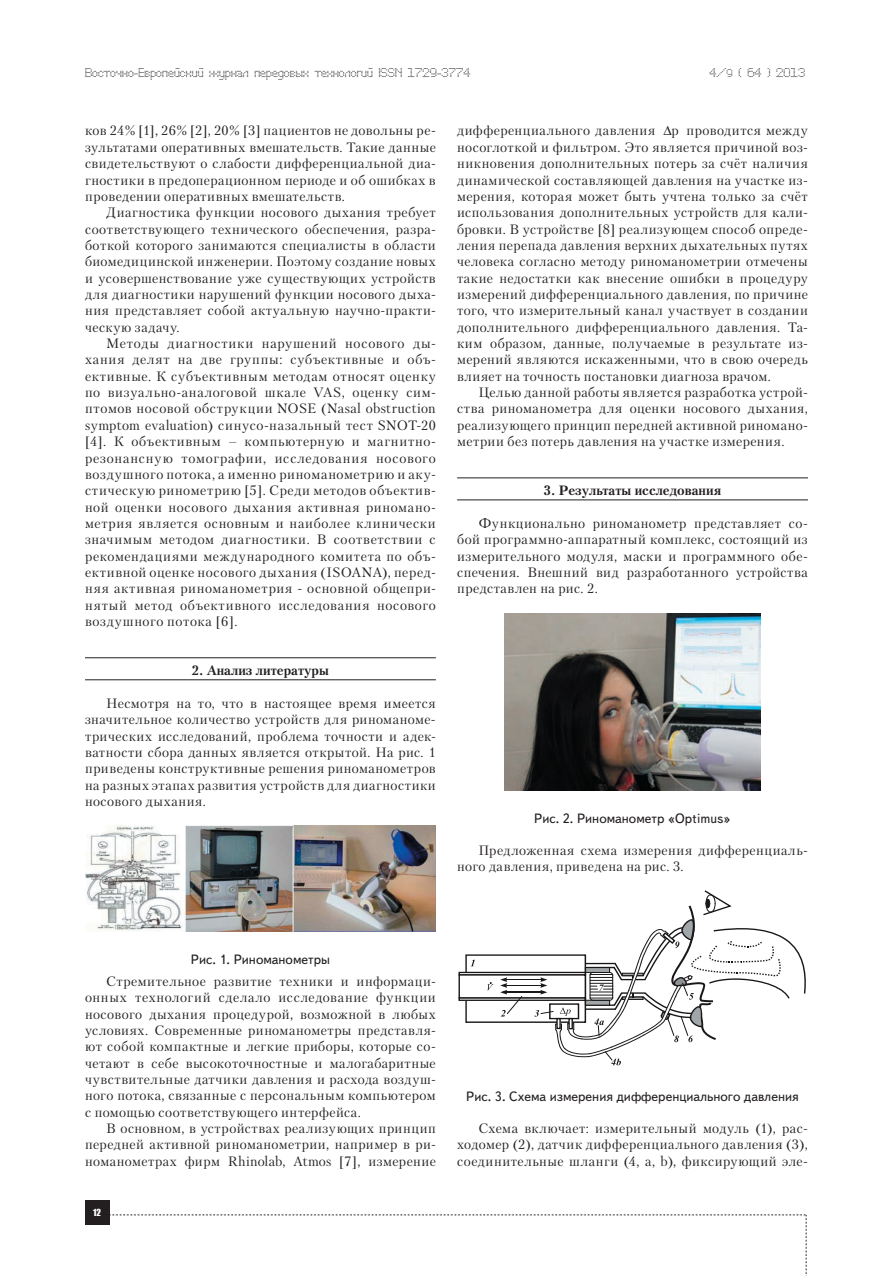
<style>
.page{position:relative;width:893px;height:1276px;background:#fff}
.page>*{position:absolute;margin:0;border:0;box-sizing:border-box;transform-origin:0 0}
.t1{font:13.5px/16.4px "Petersburg C";letter-spacing:.035em;color:#231f20;text-align:justify}
.t2{font:13.5px "Text Book C";color:#231f20}
.t3{font:700 13.5px "Petersburg C";color:#231f20}
.t4{font:12px "Perfo";letter-spacing:.015em;color:#231f20}
.t5{font:9px "Impact";color:#fff}
.s1{font-size:10.5px}
</style>
<div class="page">
<div style="left:85px;top:1200px;width:24px;height:25px;background:#231f20"></div>
<svg style="left:109px;top:1214px;width:698px;height:62px"></svg>
<hr style="left:85px;top:657px;width:351px;height:1px;background:#231f20">
<hr style="left:85px;top:679px;width:351px;height:1px;background:#231f20">
<img style="left:85px;top:825px;width:351px;height:106px">
<hr style="left:457px;top:477px;width:351px;height:1px;background:#231f20">
<hr style="left:457px;top:499px;width:351px;height:1px;background:#231f20">
<img style="left:505px;top:613px;width:255px;height:178px">
<hr style="left:466px;top:954px;width:119px;height:1px;background:#191718">
<hr style="left:465px;top:955px;width:2px;height:67px;background:#191718">
<hr style="left:466px;top:1021px;width:119px;height:2px;background:#191718">
<hr style="left:459px;top:971px;width:126px;height:2px;background:#191718">
<hr style="left:459px;top:997px;width:126px;height:3px;background:#fff">
<hr style="left:459px;top:999px;width:126px;height:2px;background:#191718">
<div style="left:459px;top:975px;width:126px;height:22px;background:#fff"></div>
<hr style="left:459px;top:974px;width:126px;height:1px;background:#191718">
<hr style="left:459px;top:997px;width:126px;height:1px;background:#191718">
<hr style="left:458px;top:975px;width:2px;height:22px;background:#191718">
<svg style="left:458px;top:954px;width:17px;height:22px"></svg>
<hr style="left:504px;top:979px;width:40px;height:1px;background:#191718">
<hr style="left:504px;top:985px;width:40px;height:1px;background:#191718">
<hr style="left:504px;top:991px;width:40px;height:1px;background:#191718">
<svg style="left:487px;top:982px;width:6px;height:8px"></svg>
<svg style="left:500px;top:977px;width:23px;height:39px"></svg>
<svg style="left:534px;top:890px;width:272px;height:175px"></svg>
<p class="t4" style="left:85px;top:65px;width:387px">Восточно-Европейский журнал передовых технологий ISSN 1729-3774</p>
<p class="t4" style="left:709px;top:65px;width:97px">4/<span class="s1">9</span> ( 64 ) 2013</p>
<p class="t1" style="left:85px;top:122px;width:352px">ков 24% [1], 26% [2], 20% [3] пациентов не довольны ре&shy;зультатами оперативных вмешательств. Такие данные свидетельствуют о слабости дифференциальной диа&shy;гностики в предоперационном периоде и об ошибках в проведении оперативных вмешательств.</p>
<p class="t1" style="left:85px;top:204px;width:352px;text-indent:21px">Диагностика функции носового дыхания требует соответствующего технического обеспечения, разра&shy;боткой которого занимаются специалисты в области биомедицинской инженерии. Поэтому создание новых и усовершенствование уже существующих устройств для диагностики нарушений функции носового дыха&shy;ния представляет собой актуальную научно-практи&shy;ческую задачу.</p>
<p class="t1" style="left:85px;top:335px;width:352px;text-indent:21px">Методы диагностики нарушений носового ды&shy;хания делят на две группы: субъективные и объ&shy;ективные. К субъективным методам относят оценку по визуально-аналоговой шкале VAS, оценку сим&shy;птомов носовой обструкции NOSE (Nasal obstruction symptom evaluation) синусо-назальный тест SNOT-20 [4]. К объективным – компьютерную и магнитно&shy;резонансную томографии, исследования носового воздушного потока, а именно риноманометрию и аку&shy;стическую ринометрию [5]. Среди методов объектив&shy;ной оценки носового дыхания активная риномано&shy;метрия является основным и наиболее клинически значимым методом диагностики. В соответствии с рекомендациями международного комитета по объ&shy;ективной оценке носового дыхания (ISOANA), перед&shy;няя активная риноманометрия - основной общепри&shy;нятый метод объективного исследования носового воздушного потока [6].</p>
<p class="t3" style="left:192px;top:662px;width:138px">2. Анализ литературы</p>
<p class="t1" style="left:85px;top:695px;width:352px;text-indent:21px">Несмотря на то, что в настоящее время имеется значительное количество устройств для риноманоме&shy;трических исследований, проблема точности и адек&shy;ватности сбора данных является открытой. На рис. 1 приведены конструктивные решения риноманометров на разных этапах развития устройств для диагностики носового дыхания.</p>
<p class="t1" style="left:457px;top:122px;width:352px">дифференциального давления ∆p проводится между носоглоткой и фильтром. Это является причиной воз&shy;никновения дополнительных потерь за счёт наличия динамической составляющей давления на участке из&shy;мерения, которая может быть учтена только за счёт использования дополнительных устройств для кали&shy;бровки. В устройстве [8] реализующем способ опреде&shy;ления перепада давления верхних дыхательных путях человека согласно методу риноманометрии отмечены такие недостатки как внесение ошибки в процедуру измерений дифференциального давления, по причине того, что измерительный канал участвует в создании дополнительного дифференциального давления. Та&shy;ким образом, данные, получаемые в результате из&shy;мерений являются искаженными, что в свою очередь влияет на точность постановки диагноза врачом.</p>
<p class="t1" style="left:457px;top:384px;width:352px;text-indent:21px">Целью данной работы является разработка устрой&shy;ства риноманометра для оценки носового дыхания, реализующего принцип передней активной риномано&shy;метрии без потерь давления на участке измерения.</p>
<p class="t3" style="left:544px;top:482px;width:179px">3. Результаты исследования</p>
<p class="t1" style="left:457px;top:515px;width:352px;text-indent:21px">Функционально риноманометр представляет со&shy;бой программно-аппаратный комплекс, состоящий из измерительного модуля, маски и программного обе&shy;спечения. Внешний вид разработанного устройства представлен на рис. 2.</p>
<p class="t2" style="left:534px;top:811px;width:198px">Рис. 2. Риноманометр «Optimus»</p>
<p class="t1" style="left:457px;top:842px;width:352px;text-indent:21px">Предложенная схема измерения дифференциаль&shy;ного давления, приведена на рис. 3.</p>
<p class="t2" style="left:191px;top:952px;width:141px">Рис. 1. Риноманометры</p>
<p class="t1" style="left:85px;top:973px;width:352px;text-indent:21px">Стремительное развитие техники и информаци&shy;онных технологий сделало исследование функции носового дыхания процедурой, возможной в любых условиях. Современные риноманометры представля&shy;ют собой компактные и легкие приборы, которые со&shy;четают в себе высокоточностные и малогабаритные чувствительные датчики давления и расхода воздуш&shy;ного потока, связанные с персональным компьютером с помощью соответствующего интерфейса.</p>
<p class="t1" style="left:85px;top:1120px;width:352px;text-indent:21px">В основном, в устройствах реализующих принцип передней активной риноманометрии, например в ри&shy;номанометрах фирм Rhinolab, Atmos [7], измерение</p>
<p class="t5" style="left:93px;top:1205px;width:9px">12</p>
<p class="t2" style="left:466px;top:1089px;width:334px">Рис. 3. Схема измерения дифференциального давления</p>
<p class="t1" style="left:457px;top:1120px;width:352px;text-indent:21px">Схема включает: измерительный модуль (1), рас&shy;ходомер (2), датчик дифференциального давления (3), соединительные шланги (4, а, b), фиксирующий эле-</p>
</div>
